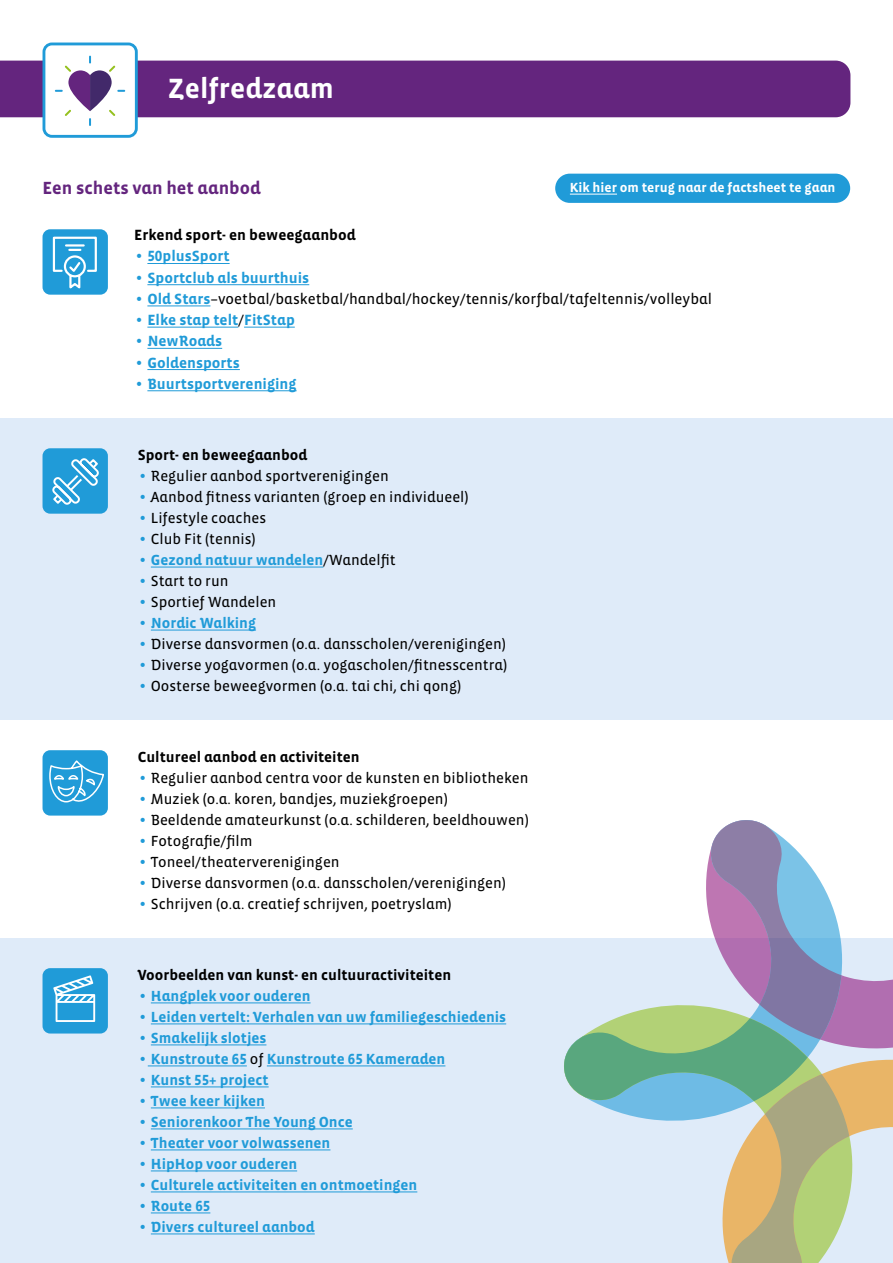
<style>
.page{position:relative;width:893px;height:1263px;background:#fff}
.page>*{position:absolute;margin:0;border:0;box-sizing:border-box;transform-origin:0 0}
.t1{font:700 28.5px "Vista Sans Alt";color:#fff}
.t2{font:700 18px "Vista Sans Alt";color:#64257e}
.t3{font:700 15.15px "Vista Sans Alt";color:#209bd8}
.t4{font:15.15px "Vista Sans Alt Reg";color:#000}
.t5{font:700 15.15px "Vista Sans Alt";color:#000}
.t6{font:15px "Vista Sans Alt Reg";color:#000}
.t7{font:700 15px "Vista Sans Alt";color:#209bd8}
.t8{font:700 15px "Vista Sans Alt";color:#000}
.t9{font:700 13.5px "Vista Sans Alt";color:#fff}
.s1{font-family:"Quay Sans EF";font-weight:400}
.s2{font-family:"Quay Sans EF";color:#209bd8}
.s3{font-family:"Vista Sans Alt";font-weight:700;color:#209bd8}
.s4{font-family:"Vista Sans Alt Reg";font-weight:400;color:#000}
</style>
<div class="page">
<div style="left:0;top:938px;width:893px;height:324px;background:#dfebf9"></div>
<div style="left:0;top:418px;width:893px;height:302px;background:#dfebf9"></div>
<div style="left:0;top:61px;width:850px;height:56px;background:#64257e"></div>
<hr style="left:147px;top:263px;width:83px;height:1px;background:#209bd8">
<hr style="left:147px;top:284px;width:162px;height:1px;background:#209bd8">
<hr style="left:147px;top:306px;width:63px;height:1px;background:#209bd8">
<hr style="left:147px;top:327px;width:91px;height:1px;background:#209bd8">
<hr style="left:244px;top:327px;width:51px;height:1px;background:#209bd8">
<hr style="left:147px;top:348px;width:75px;height:1px;background:#209bd8">
<hr style="left:147px;top:369px;width:93px;height:1px;background:#209bd8">
<hr style="left:147px;top:390px;width:150px;height:1px;background:#209bd8">
<hr style="left:151px;top:567px;width:172px;height:1px;background:#209bd8">
<hr style="left:151px;top:630px;width:105px;height:1px;background:#209bd8">
<hr style="left:151px;top:1003px;width:160px;height:1px;background:#209bd8">
<hr style="left:151px;top:1024px;width:355px;height:1px;background:#209bd8">
<hr style="left:151px;top:1045px;width:115px;height:1px;background:#209bd8">
<hr style="left:148px;top:1066px;width:99px;height:1px;background:#209bd8">
<hr style="left:267px;top:1066px;width:178px;height:1px;background:#209bd8">
<hr style="left:151px;top:1087px;width:118px;height:1px;background:#209bd8">
<hr style="left:151px;top:1108px;width:114px;height:1px;background:#209bd8">
<hr style="left:151px;top:1129px;width:202px;height:1px;background:#209bd8">
<hr style="left:151px;top:1150px;width:179px;height:1px;background:#209bd8">
<hr style="left:151px;top:1171px;width:146px;height:1px;background:#209bd8">
<hr style="left:151px;top:1192px;width:266px;height:1px;background:#209bd8">
<hr style="left:151px;top:1213px;width:59px;height:1px;background:#209bd8">
<hr style="left:151px;top:1234px;width:164px;height:1px;background:#209bd8">
<div style="left:555px;top:174px;width:295px;height:29px;background:#209bd8;border-radius:15px"></div>
<hr style="left:570px;top:194px;width:47px;height:1px;background:#fff">
<div style="left:44px;top:44px;width:92px;height:92px;background:#fff;border-radius:8px"></div>
<div style="left:43px;top:43px;width:95px;height:95px;border:3px solid #209bd8;border-radius:8px"></div>
<svg style="left:55px;top:56px;width:70px;height:70px"></svg>
<div style="left:43px;top:229px;width:65px;height:66px;background:#209bd8;border-radius:8px"></div>
<svg style="left:52px;top:236px;width:45px;height:53px"></svg>
<div style="left:43px;top:448px;width:65px;height:66px;background:#209bd8;border-radius:8px"></div>
<svg style="left:52px;top:458px;width:47px;height:47px"></svg>
<div style="left:43px;top:968px;width:65px;height:65px;background:#209bd8;border-radius:8px"></div>
<svg style="left:53px;top:975px;width:42px;height:47px"></svg>
<div style="left:43px;top:750px;width:65px;height:65px;background:#209bd8;border-radius:8px"></div>
<svg style="left:49px;top:760px;width:55px;height:43px"></svg>
<svg style="left:563px;top:820px;width:330px;height:443px"></svg>
<h1 class="t1" style="left:168px;top:74px;width:167px">Zelfredzaam</h1>
<p class="t2" style="left:43px;top:179px;width:220px">Een schets van het aanbod</p>
<p class="t9" style="left:570px;top:181px;width:267px">Kik hier om terug naar de factsheet te gaan</p>
<p class="t5" style="left:134px;top:227px;width:223px">Erkend sport- en beweegaanbod</p>
<p class="t3" style="left:134px;top:249px;width:97px"><span class="s1">•</span> 50plusSport</p>
<p class="t3" style="left:134px;top:270px;width:177px"><span class="s1">•</span> Sportclub als buurthuis</p>
<p class="t4" style="left:134px;top:291px;width:579px"><span class="s2">•</span> <span class="s3">Old Stars</span>–voetbal/basketbal/handbal/hockey/tennis/korfbal/tafeltennis/volleybal</p>
<p class="t3" style="left:134px;top:312px;width:162px"><span class="s1">•</span> Elke stap telt<span class="s4">/</span>FitStap</p>
<p class="t3" style="left:134px;top:333px;width:89px"><span class="s1">•</span> NewRoads</p>
<p class="t3" style="left:134px;top:355px;width:107px"><span class="s1">•</span> Goldensports</p>
<p class="t3" style="left:134px;top:376px;width:164px"><span class="s1">•</span> Buurtsportvereniging</p>
<p class="t8" style="left:138px;top:447px;width:171px">Sport- en beweegaanbod</p>
<p class="t6" style="left:138px;top:468px;width:253px"><span class="s2">•</span> Regulier aanbod sportverenigingen</p>
<p class="t6" style="left:138px;top:489px;width:332px"><span class="s2">•</span> Aanbod fitness varianten (groep en individueel)</p>
<p class="t6" style="left:138px;top:510px;width:130px"><span class="s2">•</span> Lifestyle coaches</p>
<p class="t6" style="left:138px;top:531px;width:119px"><span class="s2">•</span> Club Fit (tennis)</p>
<p class="t7" style="left:138px;top:552px;width:259px"><span class="s1">•</span> Gezond natuur wandelen<span class="s4">/Wandelfit</span></p>
<p class="t6" style="left:138px;top:573px;width:92px"><span class="s2">•</span> Start to run</p>
<p class="t6" style="left:138px;top:594px;width:140px"><span class="s2">•</span> Sportief Wandelen</p>
<p class="t7" style="left:138px;top:615px;width:120px"><span class="s1">•</span> Nordic Walking</p>
<p class="t6" style="left:138px;top:636px;width:370px"><span class="s2">•</span> Diverse dansvormen (o.a. dansscholen/verenigingen)</p>
<p class="t6" style="left:138px;top:657px;width:371px"><span class="s2">•</span> Diverse yogavormen (o.a. yogascholen/fitnesscentra)</p>
<p class="t6" style="left:138px;top:678px;width:325px"><span class="s2">•</span> Oosterse beweegvormen (o.a. tai chi, chi qong)</p>
<p class="t8" style="left:138px;top:749px;width:223px">Cultureel aanbod en activiteiten</p>
<p class="t6" style="left:138px;top:770px;width:392px"><span class="s2">•</span> Regulier aanbod centra voor de kunsten en bibliotheken</p>
<p class="t6" style="left:138px;top:791px;width:311px"><span class="s2">•</span> Muziek (o.a. koren, bandjes, muziekgroepen)</p>
<p class="t6" style="left:138px;top:812px;width:392px"><span class="s2">•</span> Beeldende amateurkunst (o.a. schilderen, beeldhouwen)</p>
<p class="t6" style="left:138px;top:833px;width:116px"><span class="s2">•</span> Fotografie/film</p>
<p class="t6" style="left:138px;top:854px;width:203px"><span class="s2">•</span> Toneel/theaterverenigingen</p>
<p class="t6" style="left:138px;top:875px;width:370px"><span class="s2">•</span> Diverse dansvormen (o.a. dansscholen/verenigingen)</p>
<p class="t6" style="left:138px;top:896px;width:315px"><span class="s2">•</span> Schrijven (o.a. creatief schrijven, poetryslam)</p>
<p class="t8" style="left:138px;top:967px;width:315px">Voorbeelden van kunst- en cultuuractiviteiten</p>
<p class="t7" style="left:138px;top:988px;width:174px"><span class="s1">•</span> Hangplek voor ouderen</p>
<p class="t7" style="left:138px;top:1009px;width:370px"><span class="s1">•</span> Leiden vertelt: Verhalen van uw familiegeschiedenis</p>
<p class="t7" style="left:138px;top:1030px;width:130px"><span class="s1">•</span> Smakelijk slotjes</p>
<p class="t7" style="left:138px;top:1051px;width:309px"><span class="s1">•</span> Kunstroute 65 <span class="s4">of</span> Kunstroute 65 Kameraden</p>
<p class="t7" style="left:138px;top:1072px;width:132px"><span class="s1">•</span> Kunst 55+ project</p>
<p class="t7" style="left:138px;top:1093px;width:129px"><span class="s1">•</span> Twee keer kijken</p>
<p class="t7" style="left:138px;top:1114px;width:216px"><span class="s1">•</span> Seniorenkoor The Young Once</p>
<p class="t7" style="left:138px;top:1135px;width:194px"><span class="s1">•</span> Theater voor volwassenen</p>
<p class="t7" style="left:138px;top:1156px;width:161px"><span class="s1">•</span> HipHop voor ouderen</p>
<p class="t7" style="left:138px;top:1177px;width:281px"><span class="s1">•</span> Culturele activiteiten en ontmoetingen</p>
<p class="t7" style="left:138px;top:1198px;width:74px"><span class="s1">•</span> Route 65</p>
<p class="t7" style="left:138px;top:1219px;width:178px"><span class="s1">•</span> Divers cultureel aanbod</p>
</div>
